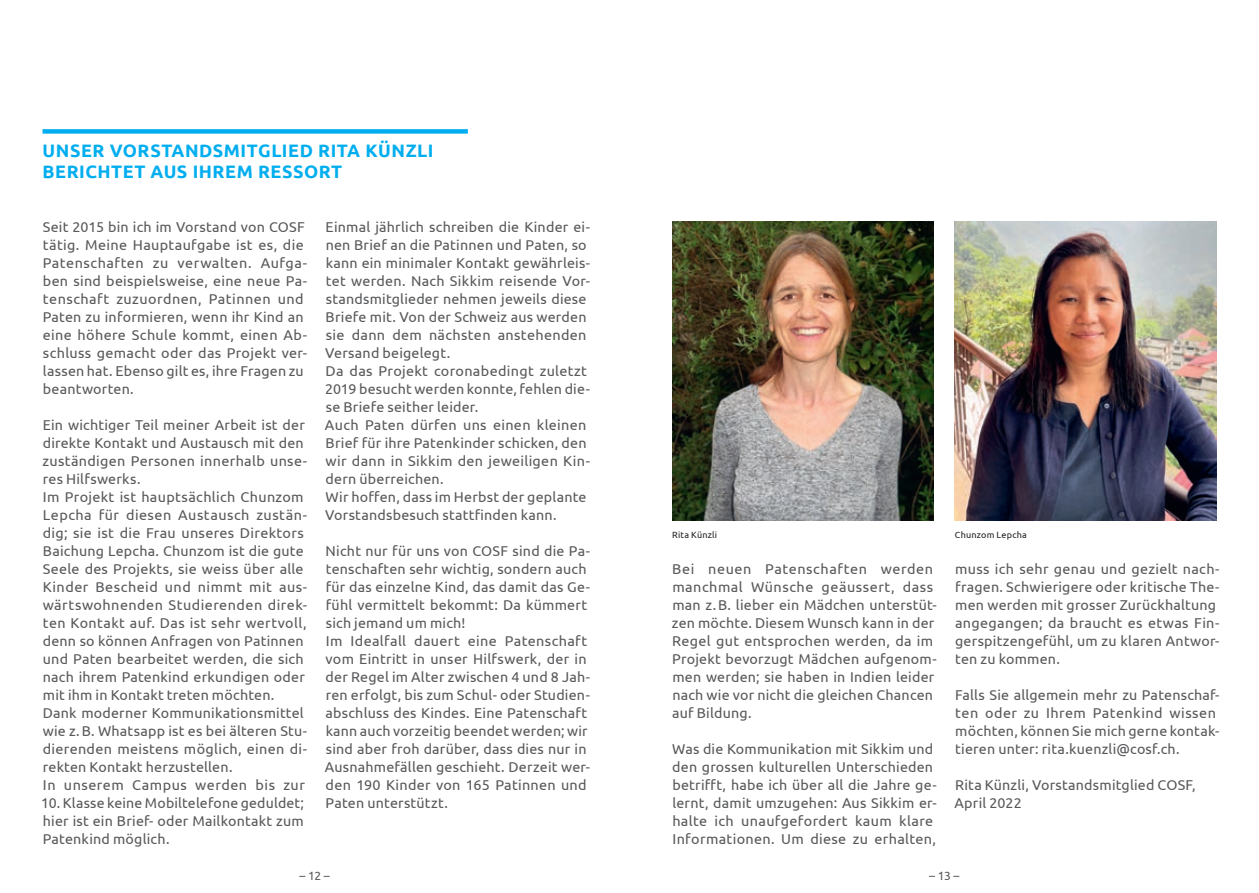
<style>
.page{position:relative;width:1259px;height:893px;background:#fff}
.page>*{position:absolute;margin:0;border:0;box-sizing:border-box;transform-origin:0 0}
.t1{font:700 18px/21px "Ubuntu";letter-spacing:.03em;color:#00aeef}
.t2{font:14.25px/18px "Ubuntu";letter-spacing:.015em;color:#57585a}
.t3{font:12px "Ubuntu";color:#57585a}
.t4{font:9px "Ubuntu";letter-spacing:.025em;color:#231f20}
</style>
<div class="page">
<div style="left:43px;top:129px;width:425px;height:5px;background:#00aeef"></div>
<img style="left:955px;top:221px;width:261px;height:299px">
<img style="left:672px;top:221px;width:261px;height:299px">
<p class="t1" style="left:43px;top:140px;width:392px">UNSER VORSTANDSMITGLIED RITA KÜNZLI<br>BERICHTET AUS IHREM RESSORT</p>
<p class="t2" style="left:43px;top:218px;width:266px">Seit 2015 bin ich im Vorstand von COSF tätig. Meine Hauptaufgabe ist es, die Patenschaften zu verwalten. Aufga&shy;ben sind beispielsweise, eine neue Pa&shy;tenschaft zuzuordnen, Patinnen und Paten zu informieren, wenn ihr Kind an eine höhere Schule kommt, einen Ab&shy;schluss gemacht oder das Projekt ver&shy;lassen hat. Ebenso gilt es, ihre Fragen zu beantworten.</p>
<p class="t2" style="left:42px;top:416px;width:266px">Ein wichtiger Teil meiner Arbeit ist der direkte Kontakt und Austausch mit den zuständigen Personen innerhalb unse&shy;res Hilfswerks.<br>Im Projekt ist hauptsächlich Chunzom Lepcha für diesen Austausch zustän&shy;dig; sie ist die Frau unseres Direktors Baichung Lepcha. Chunzom ist die gute Seele des Projekts, sie weiss über alle Kinder Bescheid und nimmt mit aus&shy;wärtswohnenden Studierenden direk&shy;ten Kontakt auf. Das ist sehr wertvoll, denn so können Anfragen von Patinnen und Paten bearbeitet werden, die sich nach ihrem Patenkind erkundigen oder mit ihm in Kontakt treten möchten.<br>Dank moderner Kommunikationsmittel wie z.B. Whatsapp ist es bei älteren Stu&shy;dierenden meistens möglich, einen di&shy;rekten Kontakt herzustellen.<br>In unserem Campus werden bis zur</p>
<p class="t2" style="left:41px;top:794px;width:264px;text-align:justify">10. Klasse keine Mobiltelefone geduldet; hier ist ein Brief- oder Mailkontakt zum Patenkind möglich.</p>
<p class="t2" style="left:325px;top:218px;width:266px">Einmal jährlich schreiben die Kinder ei&shy;nen Brief an die Patinnen und Paten, so kann ein minimaler Kontakt gewährleis&shy;tet werden. Nach Sikkim reisende Vor&shy;standsmitglieder nehmen jeweils diese Briefe mit. Von der Schweiz aus werden sie dann dem nächsten anstehenden Versand beigelegt.<br>Da das Projekt coronabedingt zuletzt 2019 besucht werden konnte, fehlen die&shy;se Briefe seither leider.<br>Auch Paten dürfen uns einen kleinen Brief für ihre Patenkinder schicken, den wir dann in Sikkim den jeweiligen Kin&shy;dern überreichen.<br>Wir hoffen, dass im Herbst der geplante Vorstandsbesuch stattfinden kann.</p>
<p class="t2" style="left:325px;top:541px;width:266px">Nicht nur für uns von COSF sind die Pa&shy;tenschaften sehr wichtig, sondern auch für das einzelne Kind, das damit das Ge&shy;fühl vermittelt bekommt: Da kümmert sich jemand um mich!<br>Im Idealfall dauert eine Patenschaft vom Eintritt in unser Hilfswerk, der in der Regel im Alter zwischen 4 und 8 Jah&shy;ren erfolgt, bis zum Schul- oder Studien&shy;abschluss des Kindes. Eine Patenschaft kann auch vorzeitig beendet werden; wir sind aber froh darüber, dass dies nur in Ausnahmefällen geschieht. Derzeit wer&shy;den 190 Kinder von 165 Patinnen und Paten unterstützt.</p>
<p class="t4" style="left:672px;top:529px;width:47px">Rita Künzli</p>
<p class="t4" style="left:955px;top:529px;width:74px">Chunzom Lepcha</p>
<p class="t2" style="left:672px;top:560px;width:266px">Bei neuen Patenschaften werden manchmal Wünsche geäussert, dass man z.B. lieber ein Mädchen unterstüt&shy;zen möchte. Diesem Wunsch kann in der Regel gut entsprochen werden, da im Projekt bevorzugt Mädchen aufgenom&shy;men werden; sie haben in Indien leider nach wie vor nicht die gleichen Chancen auf Bildung.</p>
<p class="t2" style="left:672px;top:739px;width:266px">Was die Kommunikation mit Sikkim und den grossen kulturellen Unterschieden betrifft, habe ich über all die Jahre ge&shy;lernt, damit umzugehen: Aus Sikkim er&shy;halte ich unaufgefordert kaum klare Informationen. Um diese zu erhalten,</p>
<p class="t2" style="left:955px;top:560px;width:266px">muss ich sehr genau und gezielt nach&shy;fragen. Schwierigere oder kritische The&shy;men werden mit grosser Zurückhaltung angegangen; da braucht es etwas Fin&shy;gerspitzengefühl, um zu klaren Antwor&shy;ten zu kommen.</p>
<p class="t2" style="left:955px;top:686px;width:266px">Falls Sie allgemein mehr zu Patenschaf&shy;ten oder zu Ihrem Patenkind wissen möchten, können Sie mich gerne kontak&shy;tieren unter: rita.kuenzli@cosf.ch.</p>
<p class="t2" style="left:954px;top:776px;width:243px">Rita Künzli, Vorstandsmitglied COSF,<br>April 2022</p>
<p class="t3" style="left:300px;top:868px;width:32px">– 12 –</p>
<p class="t3" style="left:929px;top:868px;width:32px">– 13 –</p>
</div>
